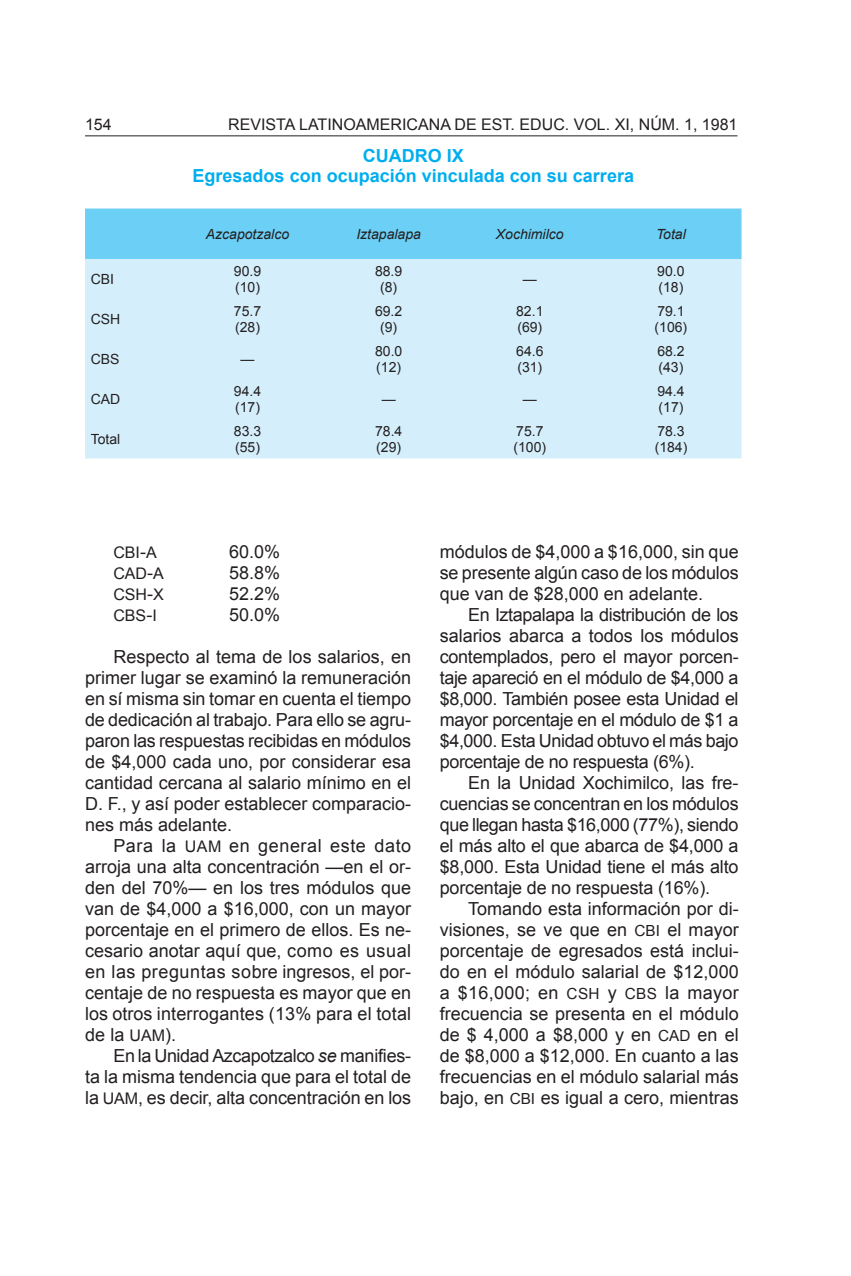
<style>
.page{position:relative;width:851px;height:1276px;background:#fff}
.page>*{position:absolute;margin:0;border:0;box-sizing:border-box;transform-origin:0 0}
.t1{font:18px/21px "Arial";color:#231f20;text-align:justify}
.t2{font:700 18px/20px "Arial";color:#00aeef;text-align:center}
.t3{font:16px "Arial";color:#231f20}
.t4{font:14px/16px "Arial";color:#231f20}
.t5{font:italic 14px "Arial";color:#231f20}
.s1{font-style:inherit}
.s2{font-size:18px}
.s3{font-size:16px}
.s4{font-style:italic}
.s5{font-family:"Arial MT SC850";font-size:15.4px}
</style>
<div class="page">
<hr style="left:85px;top:135px;width:652px;height:1px;background:#231f20">
<div style="left:85px;top:208px;width:656px;height:51px;background:#6bcff6"></div>
<div style="left:85px;top:259px;width:656px;height:199px;background:#d4effb"></div>
<p class="t3" style="left:85px;top:114px;width:28px">154</p>
<p class="t3" style="left:228px;top:114px;width:510px">REVISTA LATINOAMERICANA DE EST. EDUC. VOL. XI, N<span class="s1">Ú</span>M. 1, 1981</p>
<p class="t2" style="left:192px;top:146px;width:443px">CUADRO IX<br>Egresados con ocupación vinculada con su carrera</p>
<p class="t5" style="left:206px;top:225px;width:85px">Azcapotzalco</p>
<p class="t5" style="left:356px;top:225px;width:66px">Iztapalapa</p>
<p class="t5" style="left:496px;top:225px;width:69px">Xochimilco</p>
<p class="t5" style="left:656px;top:225px;width:31px">Total</p>
<p class="t4" style="left:91px;top:271px;width:25px">CBI</p>
<p class="t4" style="left:234px;top:263px;width:29px">90.9 (10)</p>
<p class="t4" style="left:375px;top:263px;width:29px;text-align:center">88.9 (8)</p>
<p class="t4" style="left:522px;top:271px;width:15px">—</p>
<p class="t4" style="left:657px;top:263px;width:29px">90.0 (18)</p>
<p class="t4" style="left:91px;top:311px;width:31px">CSH</p>
<p class="t4" style="left:234px;top:303px;width:29px">75.7 (28)</p>
<p class="t4" style="left:375px;top:303px;width:29px;text-align:center">69.2 (9)</p>
<p class="t4" style="left:516px;top:303px;width:29px">82.1 (69)</p>
<p class="t4" style="left:654px;top:303px;width:34px">79.1 (106)</p>
<p class="t4" style="left:91px;top:351px;width:30px">CBS</p>
<p class="t4" style="left:240px;top:351px;width:15px">—</p>
<p class="t4" style="left:375px;top:343px;width:29px">80.0 (12)</p>
<p class="t4" style="left:516px;top:343px;width:29px">64.6 (31)</p>
<p class="t4" style="left:657px;top:343px;width:29px">68.2 (43)</p>
<p class="t4" style="left:91px;top:391px;width:31px">CAD</p>
<p class="t4" style="left:234px;top:383px;width:29px">94.4 (17)</p>
<p class="t4" style="left:381px;top:391px;width:15px">—</p>
<p class="t4" style="left:522px;top:391px;width:15px">—</p>
<p class="t4" style="left:657px;top:383px;width:29px">94.4 (17)</p>
<p class="t4" style="left:91px;top:431px;width:31px">Total</p>
<p class="t4" style="left:234px;top:423px;width:29px">83.3 (55)</p>
<p class="t4" style="left:375px;top:423px;width:29px">78.4 (29)</p>
<p class="t4" style="left:513px;top:423px;width:34px">75.7 (100)</p>
<p class="t4" style="left:654px;top:423px;width:34px">78.3 (184)</p>
<p class="t3" style="left:113px;top:542px;width:45px">CBI<span class="s2">-</span>A</p>
<p class="t1" style="left:229px;top:541px;width:53px">60.0%</p>
<p class="t3" style="left:113px;top:563px;width:52px">CAD<span class="s2">-</span>A</p>
<p class="t1" style="left:229px;top:562px;width:53px">58.8%</p>
<p class="t3" style="left:113px;top:584px;width:52px">CSH<span class="s2">-</span>X</p>
<p class="t1" style="left:229px;top:583px;width:53px">52.2%</p>
<p class="t3" style="left:113px;top:605px;width:45px">CBS<span class="s2">-</span>I</p>
<p class="t1" style="left:229px;top:604px;width:53px">50.0%</p>
<p class="t1" style="left:85px;top:646px;width:328px;text-indent:28px">Respecto al tema de los salarios, en primer lugar se examinó la remuneración en sí misma sin tomar en cuenta el tiempo de dedicación al trabajo. Para ello se agru&shy;paron las respuestas recibidas en módulos de $4,000 cada uno, por considerar esa cantidad cercana al salario mínimo en el D. F., y así poder establecer comparacio&shy;nes más adelante.</p>
<p class="t1" style="left:85px;top:835px;width:328px;text-indent:28px">Para la <span class="s3">UAM</span> en general este dato arroja una alta concentración —en el or&shy;den del 70%— en los tres módulos que van de $4,000 a $16,000, con un mayor porcentaje en el primero de ellos. Es ne&shy;cesario anotar aquí que, como es usual en las preguntas sobre ingresos, el por&shy;centaje de no respuesta es mayor que en los otros interrogantes (13% para el total de la <span class="s3">UAM</span>).</p>
<p class="t1" style="left:85px;top:1045px;width:328px;text-indent:28px">En la Unidad Azcapotzalco <span class="s4">se</span> manifies&shy;ta la misma tendencia que para el total de la <span class="s3">UAM</span>, es decir, alta concentración en los</p>
<p class="t1" style="left:439px;top:541px;width:300px">módulos de $4,000 a $16,000, sin que se presente algún caso de los módulos que van de $28,000 en adelante.</p>
<p class="t1" style="left:439px;top:604px;width:300px;text-indent:28px">En Iztapalapa la distribución de los salarios abarca a todos los módulos contemplados, pero el mayor porcen&shy;taje apareció en el módulo de $4,000 a $8,000. También posee esta Unidad el mayor porcentaje en el módulo de $1 a $4,000. Esta Unidad obtuvo el más bajo porcentaje de no respuesta (6%).</p>
<p class="t1" style="left:439px;top:772px;width:300px;text-indent:28px">En la Unidad Xochimilco, las fre&shy;cuencias se concentran en los módulos que llegan hasta $16,000 (77%), siendo el más alto el que abarca de $4,000 a $8,000. Esta Unidad tiene el más alto porcentaje de no respuesta (16%).</p>
<p class="t1" style="left:439px;top:898px;width:300px;text-indent:28px">Tomando esta información por di&shy;visiones, se ve que en <span class="s5">CBI</span> el mayor porcentaje de egresados está inclui&shy;do en el módulo salarial de $12,000 a $16,000; en <span class="s5">CSH</span> y <span class="s5">CBS</span> la mayor frecuencia se presenta en el módulo de $ 4,000 a $8,000 y en <span class="s5">CAD</span> en el de $8,000 a $12,000. En cuanto a las frecuencias en el módulo salarial más bajo, en <span class="s5">CBI</span> es igual a cero, mientras</p>
</div>
